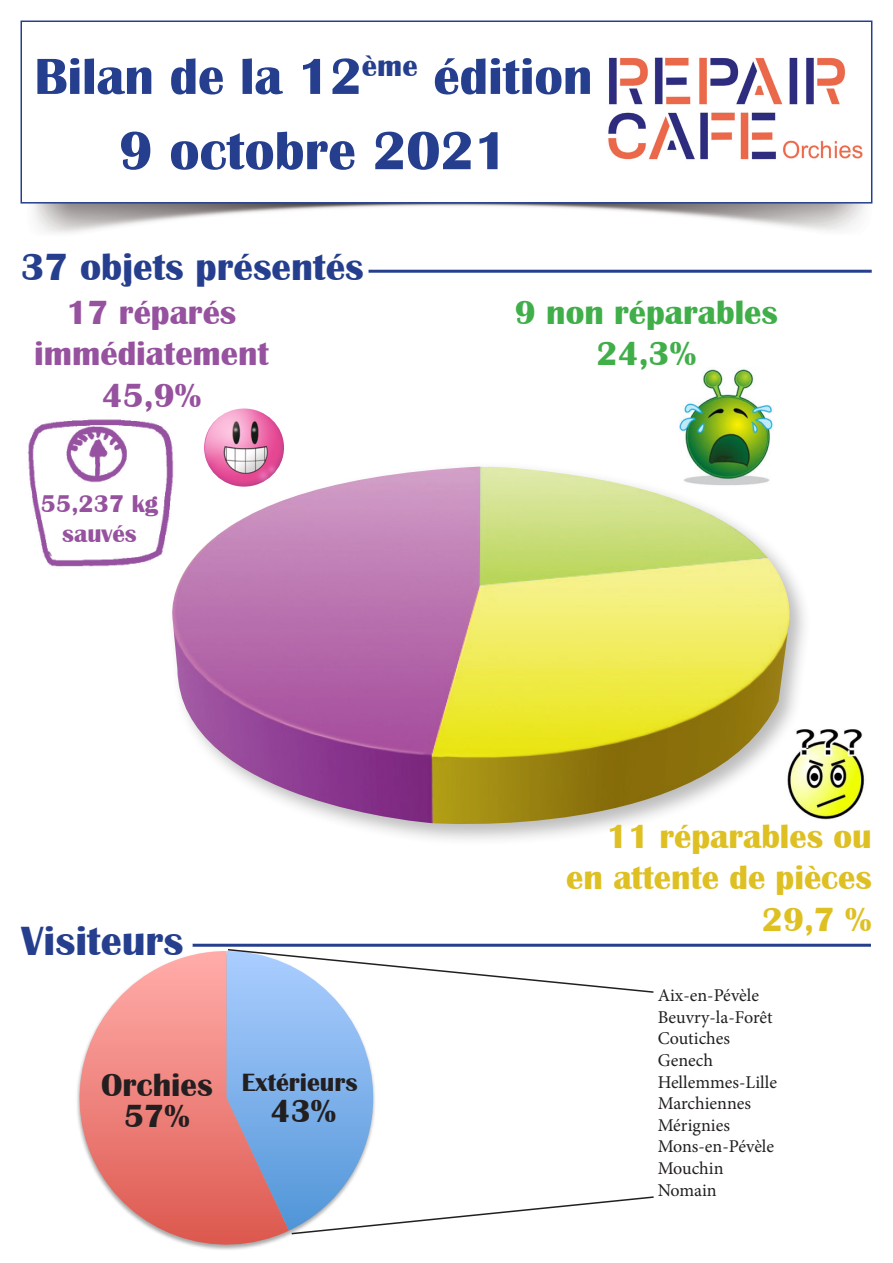
<style>
.page{position:relative;width:893px;height:1263px;background:#fff}
.page>*{position:absolute;margin:0;border:0;box-sizing:border-box;transform-origin:0 0}
.t1{font:700 55.5px "Britannic";color:#253f8e}
.t2{font:700 52.5px "Britannic";color:#253f8e}
.t3{font:700 42px "Britannic";color:#253f8e}
.t4{font:700 39px "Britannic";color:#253f8e}
.t5{font:700 34.5px/41.4px "Britannic";color:#dec023;text-align:right}
.t6{font:700 34.5px "Britannic";color:#96519f}
.t7{font:700 34.5px "Britannic";color:#40ae49}
.t8{font:700 33px "Britannic";color:#231f20}
.t9{font:700 25.65px "Britannic";color:#231f20}
.t10{font:700 24.9px "Britannic";color:#96519f}
.t11{font:18px "Minion Pro";color:#231f20}
</style>
<div class="page">
<svg style="left:77px;top:944px;width:213px;height:306px"></svg>
<img style="left:172px;top:466px;width:633px;height:374px">
<img style="left:20px;top:190px;width:845px;height:43px">
<hr style="left:369px;top:270px;width:503px;height:3px;background:#253f8e">
<div style="left:21px;top:21px;width:851px;height:183px;background:#fff;border:2px solid #253f8e"></div>
<hr style="left:193px;top:944px;width:678px;height:3px;background:#253f8e">
<img style="left:27px;top:419px;width:151px;height:151px">
<img style="left:204px;top:408px;width:80px;height:79px">
<img style="left:680px;top:369px;width:93px;height:118px">
<img style="left:783px;top:726px;width:82px;height:94px">
<img style="left:608px;top:57px;width:255px;height:103px">
<svg style="left:226px;top:948px;width:428px;height:287px"></svg>
<p class="t2" style="left:34px;top:47px;width:560px">Bilan de la 12<sup>ème</sup> édition</p>
<p class="t1" style="left:119px;top:119px;width:390px">9 octobre 2021</p>
<p class="t4" style="left:21px;top:245px;width:345px">37 objets présentés</p>
<p class="t6" style="left:66px;top:293px;width:171px">17 réparés</p>
<p class="t6" style="left:34px;top:334px;width:236px">immédiatement</p>
<p class="t6" style="left:102px;top:376px;width:101px">45,9%</p>
<p class="t10" style="left:41px;top:490px;width:119px">55,237 kg</p>
<p class="t10" style="left:62px;top:520px;width:76px">sauvés</p>
<p class="t3" style="left:21px;top:918px;width:164px">Visiteurs</p>
<p class="t8" style="left:101px;top:1066px;width:113px">Orchies</p>
<p class="t8" style="left:124px;top:1098px;width:67px">57%</p>
<p class="t9" style="left:242px;top:1068px;width:117px">Extérieurs</p>
<p class="t8" style="left:271px;top:1093px;width:67px">43%</p>
<p class="t7" style="left:515px;top:293px;width:265px">9 non réparables</p>
<p class="t7" style="left:597px;top:334px;width:101px">24,3%</p>
<p class="t5" style="left:566px;top:816px;width:307px">11 réparables ou en attente de pièces</p>
<p class="t5" style="left:762px;top:899px;width:111px">29,7 %</p>
<p class="t11" style="left:658px;top:983px;width:103px">Aix-en-Pévèle</p>
<p class="t11" style="left:658px;top:1005px;width:116px">Beuvry-la-Forêt</p>
<p class="t11" style="left:658px;top:1026px;width:74px">Coutiches</p>
<p class="t11" style="left:658px;top:1048px;width:57px">Genech</p>
<p class="t11" style="left:658px;top:1070px;width:121px">Hellemmes-Lille</p>
<p class="t11" style="left:658px;top:1091px;width:95px">Marchiennes</p>
<p class="t11" style="left:658px;top:1113px;width:74px">Mérignies</p>
<p class="t11" style="left:658px;top:1134px;width:118px">Mons-en-Pévèle</p>
<p class="t11" style="left:658px;top:1156px;width:67px">Mouchin</p>
<p class="t11" style="left:658px;top:1178px;width:60px">Nomain</p>
</div>
